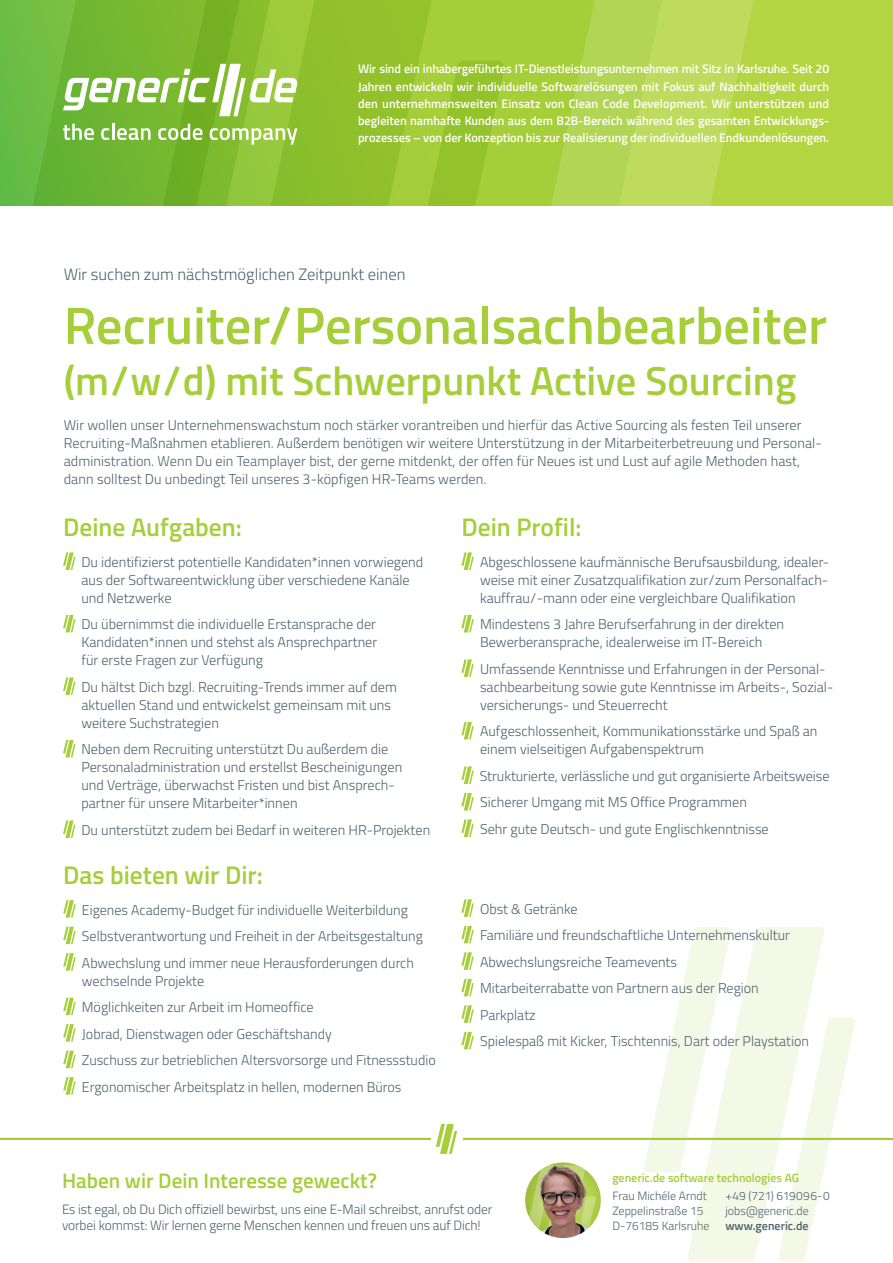
<style>
.page{position:relative;width:893px;height:1263px;background:#fff}
.page>*{position:absolute;margin:0;border:0;box-sizing:border-box;transform-origin:0 0}
.t1{font:600 52.5px "Titillium";color:#a6ce39}
.t2{font:600 40.5px "Titillium";color:#a6ce39}
.t3{font:600 25.5px "Titillium";color:#a6ce39}
.t4{font:600 21px "Titillium";color:#a6ce39}
.t5{font:300 16.5px "Titillium";color:#4d636e}
.t6{font:300 14.25px/18px "Titillium";color:#4d636e}
.t7{font:300 13.5px/16.5px "Titillium";letter-spacing:-.01em;color:#4d636e}
.t8{font:600 12.3px/17.2px "Titillium";color:#fff;text-align:justify}
.t9{font:300 12px/15px "Titillium";color:#4d636e}
.t10{font:600 12px "Titillium";color:#a6ce39}
.t11{font:600 12px "Titillium";color:#4d636e}
</style>
<div class="page">
<svg style="left:290px;top:0;width:152px;height:206px;background:#91c12d"></svg>
<svg style="left:370px;top:61px;width:72px;height:145px;background:#9bc631"></svg>
<svg style="left:0;top:0;width:290px;height:206px;background:#75b935"></svg>
<svg style="left:442px;top:0;width:451px;height:206px;background:#afd23e"></svg>
<svg style="left:461px;top:0;width:322px;height:206px;background:#b0d349"></svg>
<svg style="left:63px;top:64px;width:234px;height:52px"></svg>
<svg style="left:63px;top:124px;width:31px;height:16px"></svg>
<svg style="left:101px;top:124px;width:50px;height:16px"></svg>
<svg style="left:158px;top:124px;width:45px;height:16px"></svg>
<svg style="left:210px;top:128px;width:87px;height:17px"></svg>
<svg style="left:688px;top:927px;width:136px;height:334px;fill:#f4f9e7"></svg>
<svg style="left:644px;top:927px;width:87px;height:245px"></svg>
<svg style="left:778px;top:1017px;width:77px;height:244px"></svg>
<img style="left:525px;top:1162px;width:76px;height:76px;border-radius:38px">
<hr style="left:0;top:1138px;width:893px;height:2px;background:#a6ce39">
<div style="left:431px;top:1119px;width:31px;height:39px;background:#fff"></div>
<svg style="left:436px;top:1124px;width:21px;height:30px"></svg>
<svg style="left:63px;top:900px;width:13px;height:18px"></svg>
<svg style="left:63px;top:927px;width:13px;height:17px"></svg>
<svg style="left:63px;top:953px;width:13px;height:18px"></svg>
<svg style="left:63px;top:998px;width:13px;height:17px"></svg>
<svg style="left:63px;top:1024px;width:13px;height:18px"></svg>
<svg style="left:63px;top:1051px;width:13px;height:17px"></svg>
<svg style="left:63px;top:1077px;width:13px;height:18px"></svg>
<svg style="left:461px;top:899px;width:13px;height:18px"></svg>
<svg style="left:461px;top:926px;width:13px;height:17px"></svg>
<svg style="left:461px;top:952px;width:13px;height:18px"></svg>
<svg style="left:461px;top:979px;width:13px;height:17px"></svg>
<svg style="left:461px;top:1005px;width:13px;height:18px"></svg>
<svg style="left:461px;top:1032px;width:13px;height:17px"></svg>
<svg style="left:63px;top:552px;width:12px;height:18px"></svg>
<svg style="left:63px;top:615px;width:12px;height:17px"></svg>
<svg style="left:63px;top:677px;width:12px;height:18px"></svg>
<svg style="left:63px;top:740px;width:12px;height:17px"></svg>
<svg style="left:63px;top:820px;width:12px;height:18px"></svg>
<svg style="left:461px;top:552px;width:13px;height:18px"></svg>
<svg style="left:461px;top:615px;width:13px;height:17px"></svg>
<svg style="left:461px;top:659px;width:13px;height:18px"></svg>
<svg style="left:461px;top:722px;width:13px;height:17px"></svg>
<svg style="left:461px;top:766px;width:13px;height:18px"></svg>
<svg style="left:461px;top:793px;width:13px;height:17px"></svg>
<svg style="left:461px;top:819px;width:13px;height:18px"></svg>
<p class="t8" style="left:358px;top:60px;width:473px">Wir sind ein inhabergeführtes IT-Dienstleistungsunternehmen mit Sitz in Karlsruhe. Seit 20<br>Jahren entwickeln wir individuelle Softwarelösungen mit Fokus auf Nachhaltigkeit durch den unternehmensweiten Einsatz von Clean Code Development. Wir unterstützen und begleiten namhafte Kunden aus dem B2B-Bereich während des gesamten Entwicklungs&shy;prozesses – von der Konzeption bis zur Realisierung der individuellen Endkundenlösungen.</p>
<p class="t5" style="left:64px;top:262px;width:343px">Wir suchen zum nächstmöglichen Zeitpunkt einen</p>
<h1 class="t1" style="left:64px;top:286px;width:765px">Recruiter/Personalsachbearbeiter</h1>
<h2 class="t2" style="left:64px;top:350px;width:734px">(m/w/d) mit Schwerpunkt Active Sourcing</h2>
<p class="t6" style="left:64px;top:415px;width:759px">Wir wollen unser Unternehmenswachstum noch stärker vorantreiben und hierfür das Active Sourcing als festen Teil unserer Recruiting-Maßnahmen etablieren. Außerdem benötigen wir weitere Unterstützung in der Mitarbeiterbetreuung und Personal&shy;administration. Wenn Du ein Teamplayer bist, der gerne mitdenkt, der offen für Neues ist und Lust auf agile Methoden hast, dann solltest Du unbedingt Teil unseres 3-köpfigen HR-Teams werden.</p>
<h3 class="t3" style="left:63px;top:508px;width:180px">Deine Aufgaben:</h3>
<p class="t6" style="left:81px;top:552px;width:343px">Du identifizierst potentielle Kandidaten*innen vorwiegend aus der Softwareentwicklung über verschiedene Kanäle und Netzwerke</p>
<p class="t6" style="left:81px;top:615px;width:297px;text-align:justify">Du übernimmst die individuelle Erstansprache der Kandidaten*innen und stehst als Ansprechpartner für erste Fragen zur Verfügung</p>
<p class="t6" style="left:81px;top:677px;width:317px">Du hältst Dich bzgl. Recruiting-Trends immer auf dem aktuellen Stand und entwickelst gemeinsam mit uns weitere Suchstrategien</p>
<p class="t6" style="left:81px;top:740px;width:322px">Neben dem Recruiting unterstützt Du außerdem die Personaladministration und erstellst Bescheinigungen und Verträge, überwachst Fristen und bist Ansprech&shy;partner für unsere Mitarbeiter*innen</p>
<p class="t6" style="left:81px;top:820px;width:350px">Du unterstützt zudem bei Bedarf in weiteren HR-Projekten</p>
<h3 class="t3" style="left:63px;top:856px;width:201px">Das bieten wir Dir:</h3>
<p class="t6" style="left:82px;top:896px;width:342px;line-height:26.5px">Eigenes Academy-Budget für individuelle Weiterbildung<br>Selbstverantwortung und Freiheit in der Arbeitsgestaltung<br>Abwechslung und immer neue Herausforderungen durch</p>
<p class="t6" style="left:82px;top:967px;width:355px;line-height:26.5px">wechselnde Projekte<br>Möglichkeiten zur Arbeit im Homeoffice<br>Jobrad, Dienstwagen oder Geschäftshandy<br>Zuschuss zur betrieblichen Altersvorsorge und Fitnessstudio Ergonomischer Arbeitsplatz in hellen, modernen Büros</p>
<h3 class="t3" style="left:461px;top:508px;width:122px">Dein Profil:</h3>
<p class="t6" style="left:480px;top:552px;width:351px;text-align:justify">Abgeschlossene kaufmännische Berufsausbildung, idealer&shy;weise mit einer Zusatzqualifikation zur/zum Personalfach&shy;kauffrau/-mann oder eine vergleichbare Qualifikation</p>
<p class="t6" style="left:480px;top:615px;width:306px">Mindestens 3 Jahre Berufserfahrung in der direkten<br>Bewerberansprache, idealerweise im IT-Bereich</p>
<p class="t6" style="left:480px;top:659px;width:355px">Umfassende Kenntnisse und Erfahrungen in der Personal&shy;sachbearbeitung sowie gute Kenntnisse im Arbeits-, Sozial&shy;versicherungs- und Steuerrecht</p>
<p class="t6" style="left:480px;top:722px;width:339px">Aufgeschlossenheit, Kommunikationsstärke und Spaß an einem vielseitigen Aufgabenspektrum</p>
<p class="t6" style="left:480px;top:762px;width:351px;line-height:26.5px">Strukturierte, verlässliche und gut organisierte Arbeitsweise<br>Sicherer Umgang mit MS Office Programmen<br>Sehr gute Deutsch- und gute Englischkenntnisse</p>
<p class="t6" style="left:480px;top:895px;width:330px;line-height:26.5px">Obst &amp; Getränke<br>Familiäre und freundschaftliche Unternehmenskultur Abwechslungsreiche Teamevents<br>Mitarbeiterrabatte von Partnern aus der Region Parkplatz<br>Spielespaß mit Kicker, Tischtennis, Dart oder Playstation</p>
<h3 class="t4" style="left:62px;top:1165px;width:316px">Haben wir Dein Interesse geweckt?</h3>
<p class="t7" style="left:62px;top:1200px;width:432px">Es ist egal, ob Du Dich offiziell bewirbst, uns eine E-Mail schreibst, anrufst oder vorbei kommst: Wir lernen gerne Menschen kennen und freuen uns auf Dich!</p>
<p class="t10" style="left:612px;top:1168px;width:188px">generic.de software technologies AG</p>
<p class="t9" style="left:612px;top:1188px;width:99px">Frau Michéle Arndt<br>Zeppelinstraße 15<br>D-76185 Karlsruhe</p>
<p class="t9" style="left:725px;top:1188px;width:106px">+49 (721) 619096-0 jobs@generic.de</p>
<p class="t11" style="left:725px;top:1217px;width:85px">www.generic.de</p>
</div>
